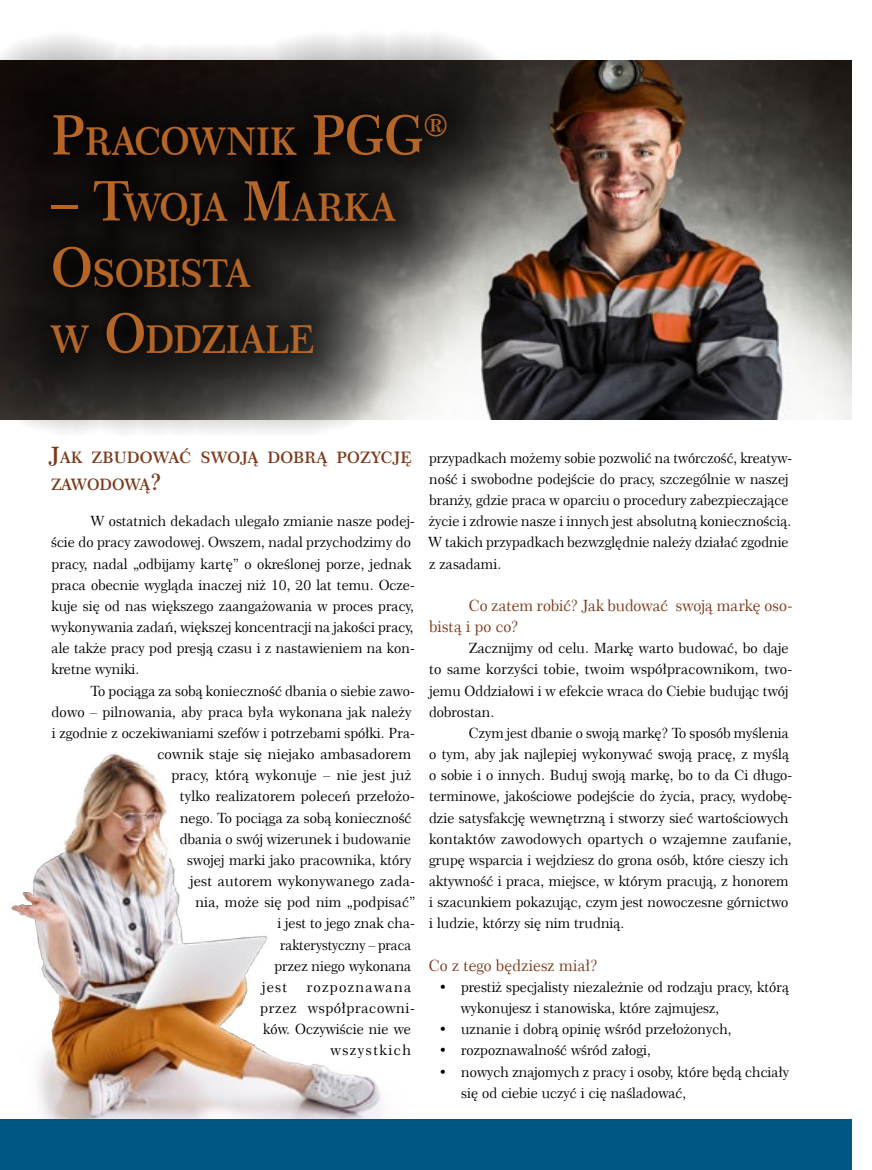
<style>
.page{position:relative;width:872px;height:1170px;background:#fff}
.page>*{position:absolute;margin:0;border:0;box-sizing:border-box;transform-origin:0 0}
.t1{font:600 38.55px/66px "Century 751 BT";letter-spacing:-.02em;color:#b56627;scale:.96 1}
.t2{font:15.75px/27px "Century 751 Se Bd EU";letter-spacing:.01em;color:#7c3a1a}
.t3{font:15.45px/21.1px "Century 751 EU";letter-spacing:.005em;color:#7c3a1a}
.t4{font:14.1px/21.1px "Century 751 EU";color:#000}
.t5{font:14.1px/21.1px "Century 751 EU";letter-spacing:.035em;color:#000;text-align:right}
.s1{font-size:55.05px}
.s2{font-size:22.5px}
</style>
<div class="page">
<img style="left:531px;top:60px;width:321px;height:359px">
<svg style="left:0;top:35px;width:531px;height:398px;background:#454341"></svg>
<img style="left:11px;top:753px;width:371px;height:365px">
<div style="left:0;top:1118px;width:852px;height:51px;background:#005784"></div>
<h1 class="t1" style="left:51px;top:107px;width:415px"><span class="s1">P</span>RACOWNIK <span class="s1">PGG</span><sup>®</sup></h1>
<h1 class="t1" style="left:51px;top:173px;width:360px"><span class="s1">– T</span>WOJA <span class="s1">M</span>ARKA<br><span class="s1">O</span>SOBISTA<br>W <span class="s1">O</span>DDZIALE</h1>
<p class="t2" style="left:49px;top:444px;width:364px"><span class="s2">J</span>AK ZBUDOWAĆ SWOJĄ DOBRĄ POZYCJĘ<br>ZAWODOWĄ<span class="s2">?</span></p>
<p class="t4" style="left:51px;top:511px;width:365px;text-indent:39px">W ostatnich dekadach ulegało zmianie nasze podej&shy;ście do pracy zawodowej. Owszem, nadal przychodzimy do pracy, nadal „odbijamy kartę” o określonej porze, jednak praca obecnie wygląda inaczej niż 10, 20 lat temu. Ocze&shy;kuje się od nas większego zaangażowania w proces pracy, wykonywania zadań, większej koncentracji na jakości pracy, ale także pracy pod presją czasu i z nastawieniem na kon&shy;kretne wyniki.</p>
<p class="t4" style="left:91px;top:680px;width:326px">To pociąga za sobą konieczność dbania o siebie zawo-</p>
<p class="t4" style="left:51px;top:701px;width:361px">dowo – pilnowania, aby praca była wykonana jak należy</p>
<p class="t4" style="left:52px;top:722px;width:365px">i zgodnie z oczekiwaniami szefów i potrzebami spółki. Pra-</p>
<p class="t4" style="left:157px;top:743px;width:255px">cownik staje się niejako ambasadorem</p>
<p class="t4" style="left:171px;top:764px;width:241px">pracy, którą wykonuje – nie jest już</p>
<p class="t4" style="left:180px;top:786px;width:236px">tylko realizatorem poleceń przełożo-</p>
<p class="t4" style="left:180px;top:807px;width:233px">nego. To pociąga za sobą konieczność</p>
<p class="t4" style="left:180px;top:828px;width:233px">dbania o swój wizerunek i budowanie</p>
<p class="t4" style="left:187px;top:849px;width:226px">swojej marki jako pracownika, który</p>
<p class="t4" style="left:190px;top:870px;width:226px">jest autorem wykonywanego zada-</p>
<p class="t4" style="left:195px;top:891px;width:221px">nia, może się pod nim „podpisać”</p>
<p class="t4" style="left:277px;top:912px;width:139px">i jest to jego znak cha-</p>
<p class="t4" style="left:280px;top:934px;width:132px">rakterystyczny – praca</p>
<p class="t4" style="left:274px;top:955px;width:138px">przez niego wykonana</p>
<p class="t4" style="left:262px;top:976px;width:27px">jest</p>
<p class="t5" style="left:260px;top:976px;width:156px">rozpoznawana<br>przez współpracowni&shy;ków. Oczywiście nie we wszystkich</p>
<p class="t4" style="left:428px;top:447px;width:366px">przypadkach możemy sobie pozwolić na twórczość, kreatyw&shy;ność i swobodne podejście do pracy, szczególnie w naszej branży, gdzie praca w oparciu o procedury zabezpieczające życie i zdrowie nasze i innych jest absolutną koniecznością.<br>W takich przypadkach bezwzględnie należy działać zgodnie z zasadami.</p>
<p class="t3" style="left:429px;top:595px;width:365px;text-indent:39px">Co zatem robić? Jak budować swoją markę oso&shy;bistą i po co?</p>
<p class="t4" style="left:429px;top:638px;width:365px;text-indent:40px">Zacznijmy od celu. Markę warto budować, bo daje to same korzyści tobie, twoim współpracownikom, two&shy;jemu Oddziałowi i w efekcie wraca do Ciebie budując twój dobrostan.</p>
<p class="t4" style="left:429px;top:722px;width:365px;text-indent:40px">Czym jest dbanie o swoją markę? To sposób myślenia o tym, aby jak najlepiej wykonywać swoją pracę, z myślą o sobie i o innych. Buduj swoją markę, bo to da Ci długo&shy;terminowe, jakościowe podejście do życia, pracy, wydobę&shy;dzie satysfakcję wewnętrzną i stworzy sieć wartościowych kontaktów zawodowych opartych o wzajemne zaufanie, grupę wsparcia i wejdziesz do grona osób, które cieszy ich aktywność i praca, miejsce, w którym pracują, z honorem i szacunkiem pokazując, czym jest nowoczesne górnictwo i ludzie, którzy się nim trudnią.</p>
<p class="t3" style="left:429px;top:954px;width:171px">Co z tego będziesz miał?</p>
<p class="t4" style="left:461px;top:976px;width:330px;text-indent:-22px">• prestiż specjalisty niezależnie od rodzaju pracy, którą wykonujesz i stanowiska, które zajmujesz,</p>
<p class="t4" style="left:439px;top:1018px;width:294px">• uznanie i dobrą opinię wśród przełożonych,</p>
<p class="t4" style="left:439px;top:1039px;width:214px">• rozpoznawalność wśród załogi,</p>
<p class="t4" style="left:461px;top:1061px;width:329px;text-indent:-22px">• nowych znajomych z pracy i osoby, które będą chciały się od ciebie uczyć i cię naśladować,</p>
</div>
